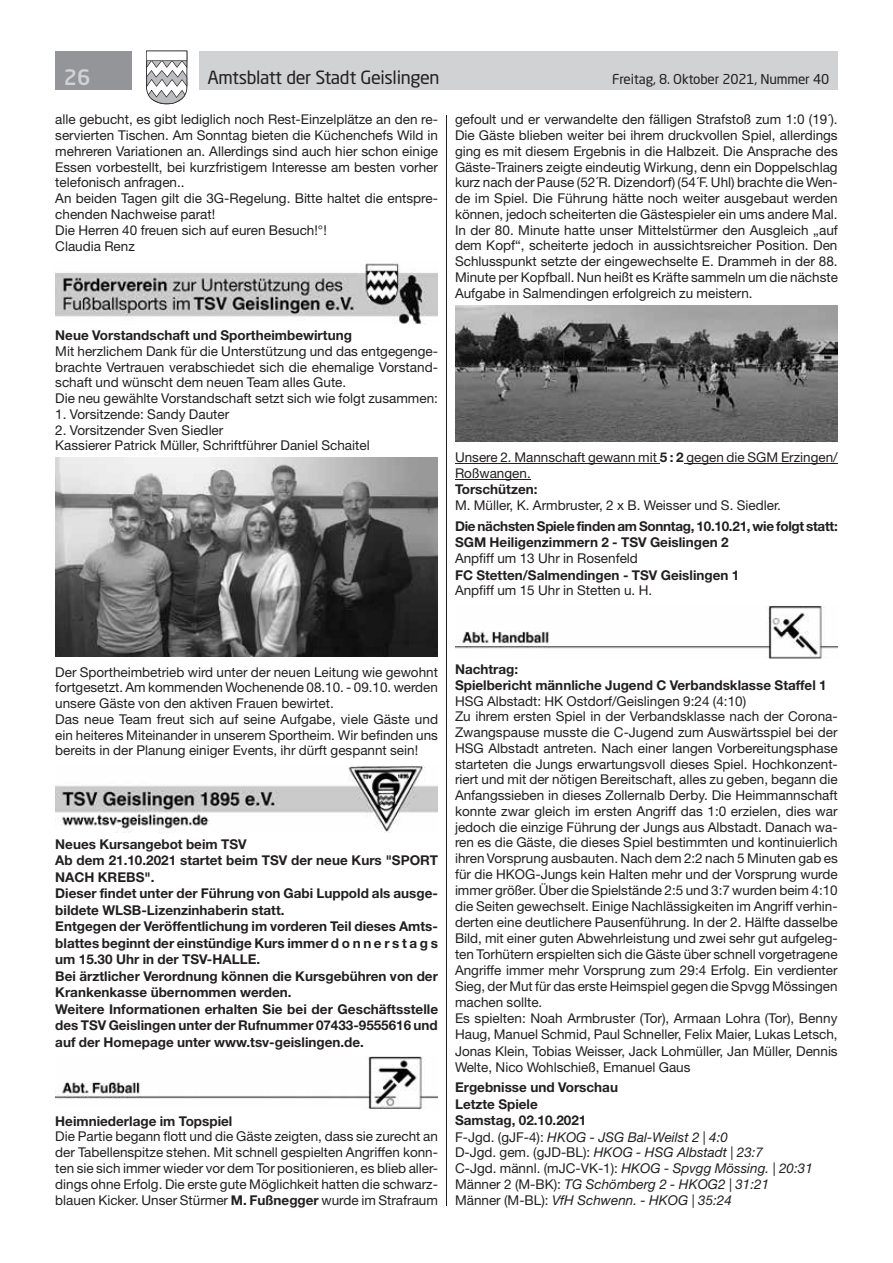
<style>
.page{position:relative;width:893px;height:1263px;background:#fff}
.page>*{position:absolute;margin:0;border:0;box-sizing:border-box;transform-origin:0 0}
.t1{font:500 21px "Neo Sans Std";color:#d1d2d4}
.t2{font:18px "Neo Sans Std";letter-spacing:-.02em;color:#231f20}
.t3{font:13.5px/15.8px "Helvetica Neue LT Std";color:#231f20}
.t4{font:700 13.5px/16.5px "Helvetica Neue LT Std";color:#231f20}
.t5{font:italic 13.5px/16.2px "Helvetica Neue LT Std";color:#231f20}
.t6{font:700 13.5px/16.5px "Helvetica Neue LT Std";letter-spacing:-.02em;color:#231f20}
.t7{font:13.5px "Neo Sans Std";letter-spacing:-.015em;color:#231f20}
.s1{font-weight:700}
.s2{font-weight:700;font-style:normal}
.s3{font-style:normal}
</style>
<div class="page">
<div style="left:199px;top:51px;width:639px;height:38px;background:#d1d2d4"></div>
<div style="left:55px;top:51px;width:77px;height:38px;background:#939598"></div>
<svg style="left:146px;top:51px;width:41px;height:53px"></svg>
<hr style="left:446px;top:115px;width:1px;height:1090px;background:#231f20">
<img style="left:55px;top:261px;width:383px;height:63px">
<img style="left:55px;top:458px;width:383px;height:199px">
<img style="left:55px;top:765px;width:383px;height:68px">
<img style="left:55px;top:1056px;width:383px;height:54px">
<hr style="left:455px;top:463px;width:205px;height:1px;background:#231f20">
<hr style="left:684px;top:463px;width:154px;height:1px;background:#231f20">
<hr style="left:455px;top:479px;width:76px;height:1px;background:#231f20">
<img style="left:455px;top:305px;width:383px;height:136px">
<img style="left:455px;top:605px;width:383px;height:53px">
<h1 class="t1" style="left:64px;top:64px;width:28px">26</h1>
<h2 class="t2" style="left:207px;top:66px;width:234px">Amtsblatt der Stadt Geislingen</h2>
<p class="t7" style="left:612px;top:71px;width:218px">Freitag, 8. Oktober 2021, Nummer 40</p>
<p class="t3" style="left:55px;top:112px;width:384px">alle gebucht, es gibt lediglich noch Rest-Einzelplätze an den re&shy;servierten Tischen. Am Sonntag bieten die Küchenchefs Wild in mehreren Variationen an. Allerdings sind auch hier schon einige Essen vorbestellt, bei kurzfristigem Interesse am besten vorher telefonisch anfragen..<br>An beiden Tagen gilt die 3G-Regelung. Bitte haltet die entspre&shy;chenden Nachweise parat!<br>Die Herren 40 freuen sich auf euren Besuch!°!<br>Claudia Renz</p>
<p class="t3" style="left:455px;top:112px;width:384px;text-align:justify">gefoult und er verwandelte den fälligen Strafstoß zum 1:0 (19´).<br>Die Gäste blieben weiter bei ihrem druckvollen Spiel, allerdings ging es mit diesem Ergebnis in die Halbzeit. Die Ansprache des Gäste-Trainers zeigte eindeutig Wirkung, denn ein Doppelschlag kurz nach der Pause (52´R. Dizendorf) (54´F. Uhl) brachte die Wen&shy;de im Spiel. Die Führung hätte noch weiter ausgebaut werden können, jedoch scheiterten die Gästespieler ein ums andere Mal.<br>In der 80. Minute hatte unser Mittelstürmer den Ausgleich „auf dem Kopf“, scheiterte jedoch in aussichtsreicher Position. Den Schlusspunkt setzte der eingewechselte E. Drammeh in der 88.<br>Minute per Kopfball. Nun heißt es Kräfte sammeln um die nächste Aufgabe in Salmendingen erfolgreich zu meistern.</p>
<p class="t4" style="left:55px;top:327px;width:298px">Neue Vorstandschaft und Sportheimbewirtung</p>
<p class="t3" style="left:55px;top:343px;width:384px">Mit herzlichem Dank für die Unterstützung und das entgegenge&shy;brachte Vertrauen verabschiedet sich die ehemalige Vorstand&shy;schaft und wünscht dem neuen Team alles Gute.<br>Die neu gewählte Vorstandschaft setzt sich wie folgt zusammen:</p>
<p class="t3" style="left:55px;top:406px;width:175px">1. Vorsitzende: Sandy Dauter</p>
<p class="t3" style="left:55px;top:422px;width:316px">2. Vorsitzender Sven Siedler<br>Kassierer Patrick Müller, Schriftführer Daniel Schaitel</p>
<p class="t3" style="left:455px;top:449px;width:384px">Unsere 2. Mannschaft gewann mit <span class="s1">5 : 2</span> gegen die SGM Erzingen/<br>Roßwangen.</p>
<p class="t4" style="left:455px;top:481px;width:84px">Torschützen:</p>
<p class="t3" style="left:455px;top:497px;width:328px">M. Müller, K. Armbruster, 2 x B. Weisser und S. Siedler.</p>
<p class="t6" style="left:455px;top:518px;width:384px">Die nächsten Spiele finden am Sonntag, 10.10.21, wie folgt statt:<br>SGM Heiligenzimmern 2 - TSV Geislingen 2</p>
<p class="t3" style="left:455px;top:550px;width:184px">Anpfiff um 13 Uhr in Rosenfeld</p>
<p class="t4" style="left:455px;top:566px;width:286px">FC Stetten/Salmendingen - TSV Geislingen 1</p>
<p class="t3" style="left:455px;top:583px;width:199px">Anpfiff um 15 Uhr in Stetten u. H.</p>
<p class="t3" style="left:55px;top:664px;width:384px">Der Sportheimbetrieb wird unter der neuen Leitung wie gewohnt fortgesetzt. Am kommenden Wochenende 08.10. - 09.10. werden unsere Gäste von den aktiven Frauen bewirtet.<br>Das neue Team freut sich auf seine Aufgabe, viele Gäste und ein heiteres Miteinander in unserem Sportheim. Wir befinden uns bereits in der Planung einiger Events, ihr dürft gespannt sein!</p>
<p class="t4" style="left:55px;top:835px;width:384px">Neues Kursangebot beim TSV<br>Ab dem 21.10.2021 startet beim TSV der neue Kurs "SPORT NACH KREBS".<br>Dieser findet unter der Führung von Gabi Luppold als ausge&shy;bildete WLSB-Lizenzinhaberin statt.<br>Entgegen der Veröffentlichung im vorderen Teil dieses Amts&shy;blattes beginnt der einstündige Kurs immer d o n n e r s t a g s um 15.30 Uhr in der TSV-HALLE.<br>Bei ärztlicher Verordnung können die Kursgebühren von der Krankenkasse übernommen werden.<br>Weitere Informationen erhalten Sie bei der Geschäftsstelle des TSV Geislingen unter der Rufnummer 07433-9555616 und auf der Homepage unter www.tsv-geislingen.de.</p>
<p class="t4" style="left:55px;top:1112px;width:179px">Heimniederlage im Topspiel</p>
<p class="t3" style="left:55px;top:1128px;width:384px;text-align:justify">Die Partie begann flott und die Gäste zeigten, dass sie zurecht an der Tabellenspitze stehen. Mit schnell gespielten Angriffen konn&shy;ten sie sich immer wieder vor dem Tor positionieren, es blieb aller&shy;dings ohne Erfolg. Die erste gute Möglichkeit hatten die schwarz&shy;blauen Kicker. Unser Stürmer <span class="s1">M. Fußnegger</span> wurde im Strafraum</p>
<p class="t4" style="left:455px;top:661px;width:373px;line-height:15.8px">Nachtrag:<br>Spielbericht männliche Jugend C Verbandsklasse Staffel 1</p>
<p class="t3" style="left:455px;top:693px;width:384px">HSG Albstadt: HK Ostdorf/Geislingen 9:24 (4:10)<br>Zu ihrem ersten Spiel in der Verbandsklasse nach der Corona-Zwangspause musste die C-Jugend zum Auswärtsspiel bei der HSG Albstadt antreten. Nach einer langen Vorbereitungsphase starteten die Jungs erwartungsvoll dieses Spiel. Hochkonzent&shy;riert und mit der nötigen Bereitschaft, alles zu geben, begann die Anfangssieben in dieses Zollernalb Derby. Die Heimmannschaft konnte zwar gleich im ersten Angriff das 1:0 erzielen, dies war jedoch die einzige Führung der Jungs aus Albstadt. Danach wa&shy;ren es die Gäste, die dieses Spiel bestimmten und kontinuierlich ihren Vorsprung ausbauten. Nach dem 2:2 nach 5 Minuten gab es für die HKOG-Jungs kein Halten mehr und der Vorsprung wurde immer größer. Über die Spielstände 2:5 und 3:7 wurden beim 4:10 die Seiten gewechselt. Einige Nachlässigkeiten im Angriff verhin&shy;derten eine deutlichere Pausenführung. In der 2. Hälfte dasselbe Bild, mit einer guten Abwehrleistung und zwei sehr gut aufgeleg&shy;ten Torhütern erspielten sich die Gäste über schnell vorgetragene Angriffe immer mehr Vorsprung zum 29:4 Erfolg. Ein verdienter Sieg, der Mut für das erste Heimspiel gegen die Spvgg Mössingen machen sollte.<br>Es spielten: Noah Armbruster (Tor), Armaan Lohra (Tor), Benny Haug, Manuel Schmid, Paul Schneller, Felix Maier, Lukas Letsch, Jonas Klein, Tobias Weisser, Jack Lohmüller, Jan Müller, Dennis Welte, Nico Wohlschieß, Emanuel Gaus</p>
<p class="t5" style="left:455px;top:1079px;width:359px"><span class="s2">Ergebnisse und Vorschau<br>Letzte Spiele<br>Samstag, 02.10.2021<br></span><span class="s3">F-Jgd. (gJF-4):</span> HKOG - JSG Bal-Weilst 2 | 4:0<br><span class="s3">D-Jgd. gem. (gJD-BL):</span> HKOG - HSG Albstadt | 23:7<br><span class="s3">C-Jgd. männl. (mJC-VK-1):</span> HKOG - Spvgg Mössing. | 20:31<br><span class="s3">Männer 2 (M-BK):</span> TG Schömberg 2 - HKOG2 | 31:21<br><span class="s3">Männer (M-BL):</span> VfH Schwenn. - HKOG | 35:24</p>
</div>
